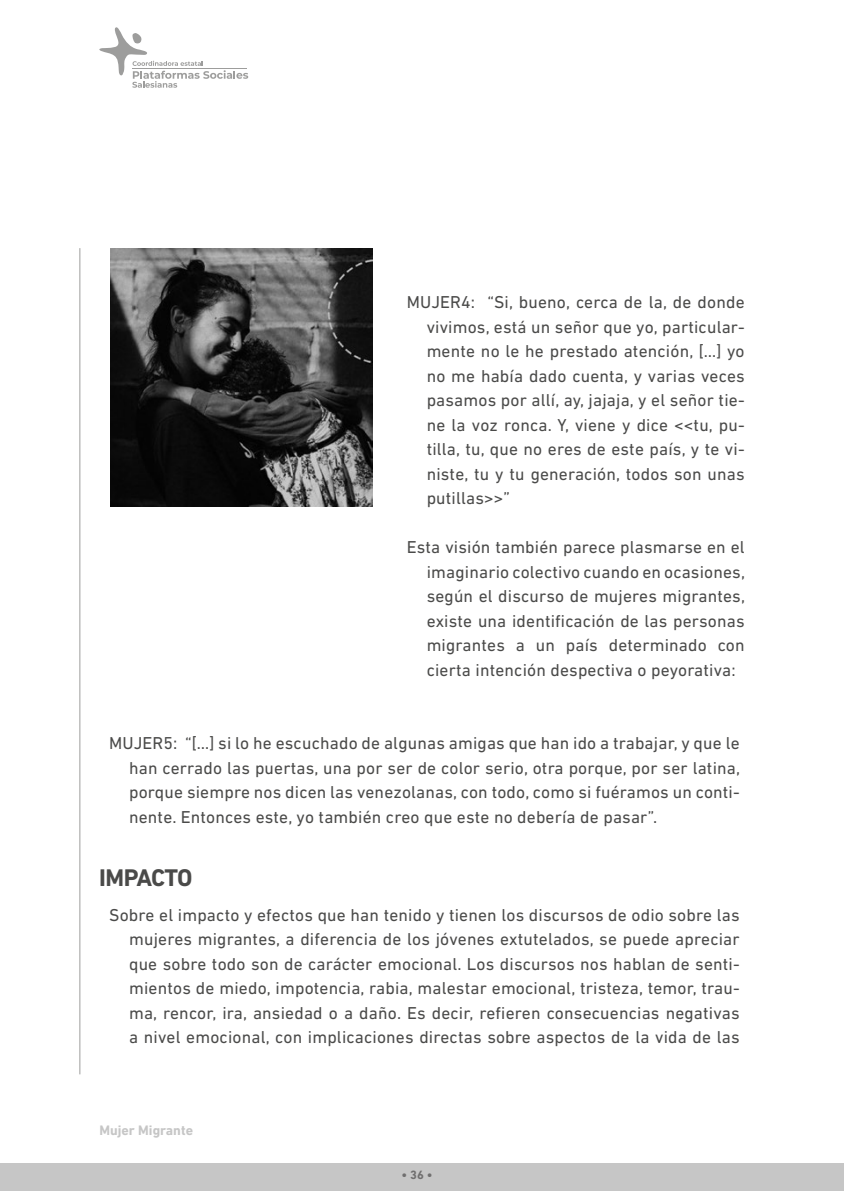
<style>
.page{position:relative;width:844px;height:1191px;background:#fff}
.page>*{position:absolute;margin:0;border:0;box-sizing:border-box;transform-origin:0 0}
.t1{font:700 24.5px "DIN Next LT Pro";letter-spacing:-.035em;color:#4a4a49}
.t2{font:17.5px/24.5px "DIN Next LT Pro";letter-spacing:.01em;color:#4a4a49;text-align:justify}
.t3{font:700 14px "DIN Next LT Pro";color:#c6c6c6}
.t4{font:700 12.25px "DIN Next LT Pro";color:#706f6f}
</style>
<div class="page">
<hr style="left:79px;top:248px;width:1px;height:826px;background:#9d9d9c">
<svg style="left:99px;top:27px;width:149px;height:61px"></svg>
<img style="left:110px;top:248px;width:262px;height:258px">
<div style="left:0;top:1163px;width:843px;height:28px;background:#c6c6c6"></div>
<p class="t2" style="left:426px;top:290px;width:319px;text-indent:-20px">MUJER4: “Si, bueno, cerca de la, de donde vivimos, está un señor que yo, particular&shy;mente no le he prestado atención, […] yo no me había dado cuenta, y varias veces pasamos por allí, ay, jajaja, y el señor tie&shy;ne la voz ronca. Y, viene y dice &lt;&lt;tu, pu&shy;tilla, tu, que no eres de este país, y te vi&shy;niste, tu y tu generación, todos son unas putillas&gt;&gt;”</p>
<p class="t2" style="left:426px;top:535px;width:320px;text-indent:-20px">Esta visión también parece plasmarse en el imaginario colectivo cuando en ocasiones, según el discurso de mujeres migrantes, existe una identificación de las personas migrantes a un país determinado con cierta intención despectiva o peyorativa:</p>
<p class="t2" style="left:129px;top:731px;width:612px;text-indent:-20px">MUJER5: “[…] si lo he escuchado de algunas amigas que han ido a trabajar, y que le han cerrado las puertas, una por ser de color serio, otra porque, por ser latina, porque siempre nos dicen las venezolanas, con todo, como si fuéramos un conti&shy;nente. Entonces este, yo también creo que este no debería de pasar”.</p>
<h1 class="t1" style="left:99px;top:863px;width:95px">IMPACTO</h1>
<p class="t2" style="left:129px;top:902px;width:612px;text-indent:-20px">Sobre el impacto y efectos que han tenido y tienen los discursos de odio sobre las mujeres migrantes, a diferencia de los jóvenes extutelados, se puede apreciar que sobre todo son de carácter emocional. Los discursos nos hablan de senti&shy;mientos de miedo, impotencia, rabia, malestar emocional, tristeza, temor, trau&shy;ma, rencor, ira, ansiedad o a daño. Es decir, refieren consecuencias negativas a nivel emocional, con implicaciones directas sobre aspectos de la vida de las</p>
<p class="t3" style="left:99px;top:1122px;width:95px">Mujer Migrante</p>
<p class="t4" style="left:401px;top:1167px;width:33px">• 36 •</p>
</div>
